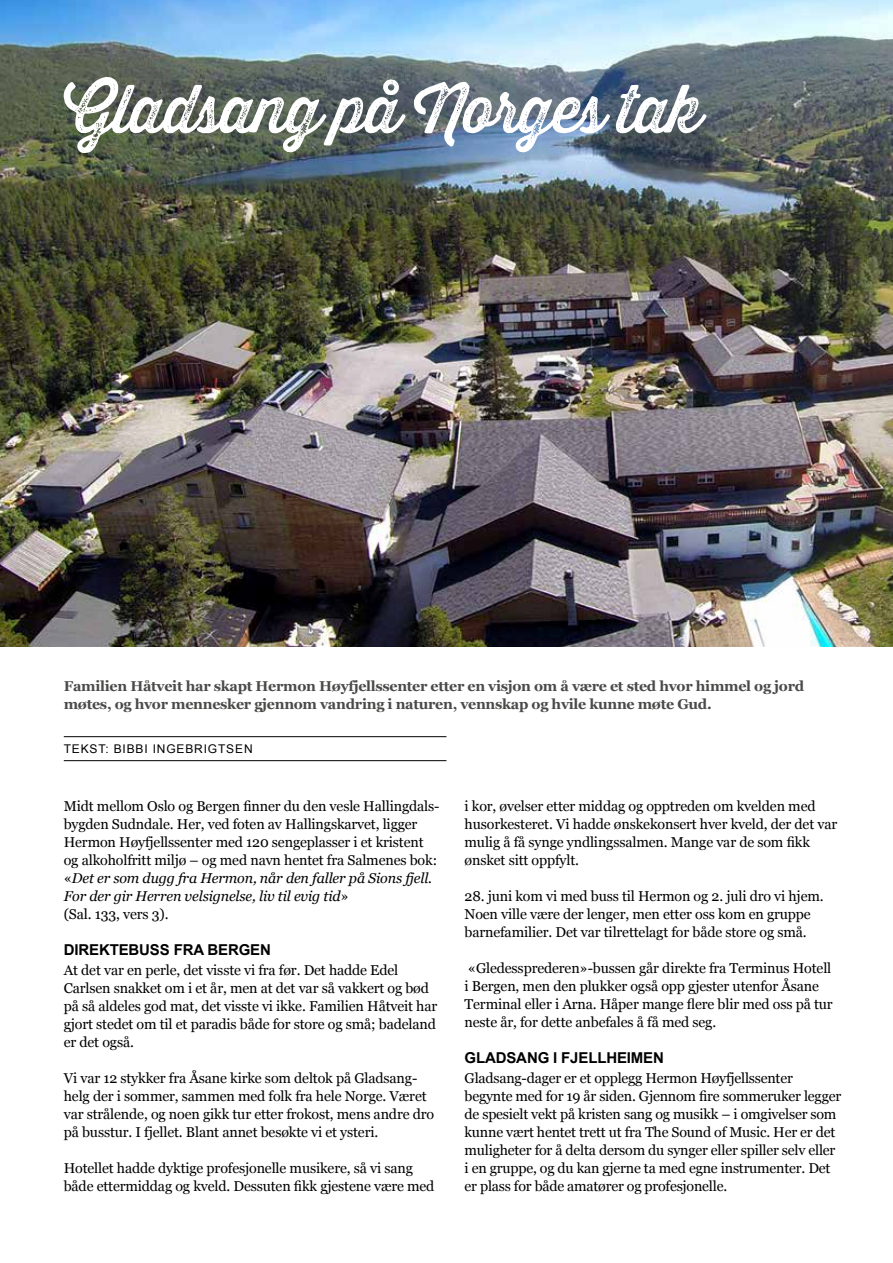
<style>
.page{position:relative;width:893px;height:1263px;background:#fff}
.page>*{position:absolute;margin:0;border:0;box-sizing:border-box;transform-origin:0 0}
.t1{font:66px "Thirsty Rough Reg Two";letter-spacing:-.03em;color:#fff}
.t2{font:700 15px "Arial";letter-spacing:-.01em;color:#000}
.t3{font:14.25px/18px "Georgia";letter-spacing:-.01em;color:#000}
.t4{font:700 14.25px/18px "Georgia";letter-spacing:-.02em;color:#4a4a49}
.t5{font:12px "Arial";letter-spacing:.07em;color:#000}
.s1{font-style:italic}
</style>
<div class="page">
<hr style="left:64px;top:736px;width:382px;height:1px;background:#000">
<hr style="left:64px;top:760px;width:382px;height:1px;background:#000">
<img style="left:0;top:0;width:893px;height:646px">
<h1 class="t1" style="left:64px;top:60px;width:640px">Gladsang på Norges tak</h1>
<p class="t4" style="left:64px;top:677px;width:742px">Familien Håtveit har skapt Hermon Høyfjellssenter etter en visjon om å være et sted hvor himmel og jord møtes, og hvor mennesker gjennom vandring i naturen, vennskap og hvile kunne møte Gud.</p>
<p class="t5" style="left:64px;top:741px;width:190px">TEKST: BIBBI INGEBRIGTSEN</p>
<p class="t3" style="left:64px;top:796px;width:376px">Midt mellom Oslo og Bergen finner du den vesle Hallingdals&shy;bygden Sudndale. Her, ved foten av Hallingskarvet, ligger Hermon Høyfjellssenter med 120 sengeplasser i et kristent og alkoholfritt miljø – og med navn hentet fra Salmenes bok: «<span class="s1">Det er som dugg fra Hermon, når den faller på Sions fjell.<br>For der gir Herren velsignelse, liv til evig tid</span>»<br>(Sal. 133, vers 3).</p>
<p class="t2" style="left:64px;top:939px;width:209px">DIREKTEBUSS FRA BERGEN</p>
<p class="t3" style="left:64px;top:960px;width:375px">At det var en perle, det visste vi fra før. Det hadde Edel Carlsen snakket om i et år, men at det var så vakkert og bød på så aldeles god mat, det visste vi ikke. Familien Håtveit har gjort stedet om til et paradis både for store og små; badeland er det også.</p>
<p class="t3" style="left:64px;top:1068px;width:372px">Vi var 12 stykker fra Åsane kirke som deltok på Gladsang&shy;helg der i sommer, sammen med folk fra hele Norge. Været var strålende, og noen gikk tur etter frokost, mens andre dro på busstur. I fjellet. Blant annet besøkte vi et ysteri.</p>
<p class="t3" style="left:64px;top:1158px;width:372px">Hotellet hadde dyktige profesjonelle musikere, så vi sang både ettermiddag og kveld. Dessuten fikk gjestene være med</p>
<p class="t3" style="left:465px;top:796px;width:374px">i kor, øvelser etter middag og opptreden om kvelden med husorkesteret. Vi hadde ønskekonsert hver kveld, der det var mulig å få synge yndlingssalmen. Mange var de som fikk ønsket sitt oppfylt.</p>
<p class="t3" style="left:465px;top:886px;width:361px">28. juni kom vi med buss til Hermon og 2. juli dro vi hjem.<br>Noen ville være der lenger, men etter oss kom en gruppe barnefamilier. Det var tilrettelagt for både store og små.</p>
<p class="t3" style="left:465px;top:958px;width:370px">«Gledessprederen»-bussen går direkte fra Terminus Hotell i Bergen, men den plukker også opp gjester utenfor Åsane Terminal eller i Arna. Håper mange flere blir med oss på tur neste år, for dette anbefales å få med seg.</p>
<p class="t2" style="left:465px;top:1047px;width:201px">GLADSANG I FJELLHEIMEN</p>
<p class="t3" style="left:465px;top:1068px;width:378px">Gladsang-dager er et opplegg Hermon Høyfjellssenter begynte med for 19 år siden. Gjennom fire sommeruker legger de spesielt vekt på kristen sang og musikk – i omgivelser som kunne vært hentet trett ut fra The Sound of Music. Her er det muligheter for å delta dersom du synger eller spiller selv eller i en gruppe, og du kan gjerne ta med egne instrumenter. Det er plass for både amatører og profesjonelle.</p>
</div>
